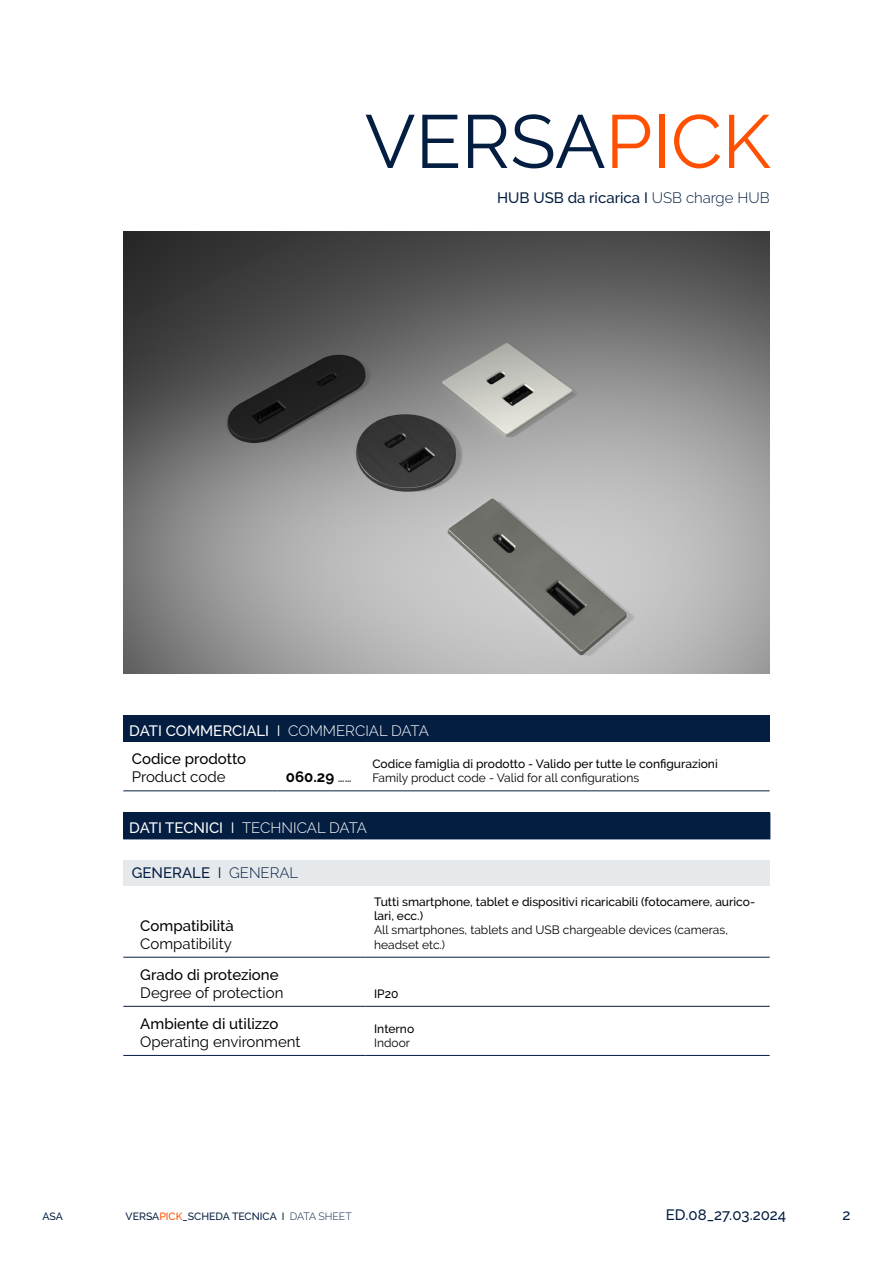
<style>
.page{position:relative;width:893px;height:1263px;background:#fff}
.page>*{position:absolute;margin:0;border:0;box-sizing:border-box;transform-origin:0 0}
.t1{font:75px "Raleway";color:#041e42}
.t2{font:500 15px "Raleway";color:#041e42}
.t3{font:500 15px "Raleway";color:#000}
.t4{font:15px "Raleway";color:#000}
.t5{font:500 15px "Raleway";color:#fff}
.t6{font:300 15px "Raleway";color:#fff}
.t7{font:700 15px "Raleway";color:#000}
.t8{font:500 12px/14.4px "Raleway";color:#000}
.t9{font:12px/14.4px "Raleway";color:#000}
.t10{font:500 10.5px "Raleway";color:#041e42}
.s1{color:#fe5000}
.s2{font-weight:300}
.s3{font-weight:400}
.s4{font-weight:500}
</style>
<div class="page">
<img style="left:123px;top:232px;width:647px;height:441px">
<div style="left:123px;top:716px;width:647px;height:26px;background:#041e42"></div>
<hr style="left:123px;top:790px;width:154px;height:1px;background:#041e42">
<hr style="left:277px;top:790px;width:87px;height:1px;background:#041e42">
<hr style="left:364px;top:790px;width:406px;height:1px;background:#041e42">
<div style="left:123px;top:813px;width:647px;height:26px;background:#041e42"></div>
<div style="left:123px;top:860px;width:647px;height:26px;background:#e6e9ec"></div>
<hr style="left:123px;top:957px;width:243px;height:1px;background:#041e42">
<hr style="left:123px;top:1006px;width:243px;height:1px;background:#041e42">
<hr style="left:123px;top:1055px;width:243px;height:1px;background:#041e42">
<hr style="left:366px;top:957px;width:404px;height:1px;background:#041e42">
<hr style="left:366px;top:1006px;width:404px;height:1px;background:#041e42">
<hr style="left:366px;top:1055px;width:404px;height:1px;background:#041e42">
<p class="t1" style="left:365px;top:98px;width:407px">VERSA<span class="s1">PICK</span></p>
<p class="t2" style="left:497px;top:189px;width:274px">HUB USB da ricarica I <span class="s2">USB charge HUB</span></p>
<p class="t5" style="left:129px;top:722px;width:301px">DATI COMMERCIALI <span class="s3">I</span> <span class="s2">COMMERCIAL DATA</span></p>
<p class="t3" style="left:132px;top:750px;width:116px">Codice prodotto</p>
<p class="t4" style="left:132px;top:768px;width:95px">Product code</p>
<p class="t7" style="left:286px;top:768px;width:67px">060.29 <span class="s3">……</span></p>
<p class="t8" style="left:372px;top:756px;width:347px">Codice famiglia di prodotto - Valido per tutte le configurazioni</p>
<p class="t9" style="left:372px;top:771px;width:268px">Family product code - Valid for all configurations</p>
<p class="t6" style="left:129px;top:819px;width:239px"><span class="s4">DATI TECNICI</span> <span class="s3">I</span> TECHNICAL DATA</p>
<p class="t2" style="left:132px;top:864px;width:168px">GENERALE <span class="s3">I</span> <span class="s2">GENERAL</span></p>
<p class="t3" style="left:140px;top:917px;width:95px">Compatibilità</p>
<p class="t4" style="left:140px;top:935px;width:93px">Compatibility</p>
<p class="t8" style="left:374px;top:894px;width:382px">Tutti smartphone, tablet e dispositivi ricaricabili (fotocamere, aurico&shy;lari, ecc.)</p>
<p class="t9" style="left:374px;top:923px;width:355px">All smartphones, tablets and USB chargeable devices (cameras, headset etc.)</p>
<p class="t3" style="left:140px;top:966px;width:140px">Grado di protezione</p>
<p class="t4" style="left:140px;top:984px;width:145px">Degree of protection</p>
<p class="t8" style="left:374px;top:986px;width:26px">IP20</p>
<p class="t3" style="left:140px;top:1015px;width:140px">Ambiente di utilizzo</p>
<p class="t4" style="left:140px;top:1033px;width:162px">Operating environment</p>
<p class="t8" style="left:374px;top:1021px;width:41px">Interno</p>
<p class="t9" style="left:374px;top:1035px;width:37px">Indoor</p>
<p class="t10" style="left:43px;top:1211px;width:22px">ASA</p>
<p class="t10" style="left:126px;top:1211px;width:228px">VERSA<span class="s1">PICK</span>_SCHEDA TECNICA I <span class="s2">DATA SHEET</span></p>
<p class="t2" style="left:666px;top:1206px;width:122px">ED.08_27.03.2024</p>
<p class="t2" style="left:842px;top:1206px;width:10px">2</p>
</div>
